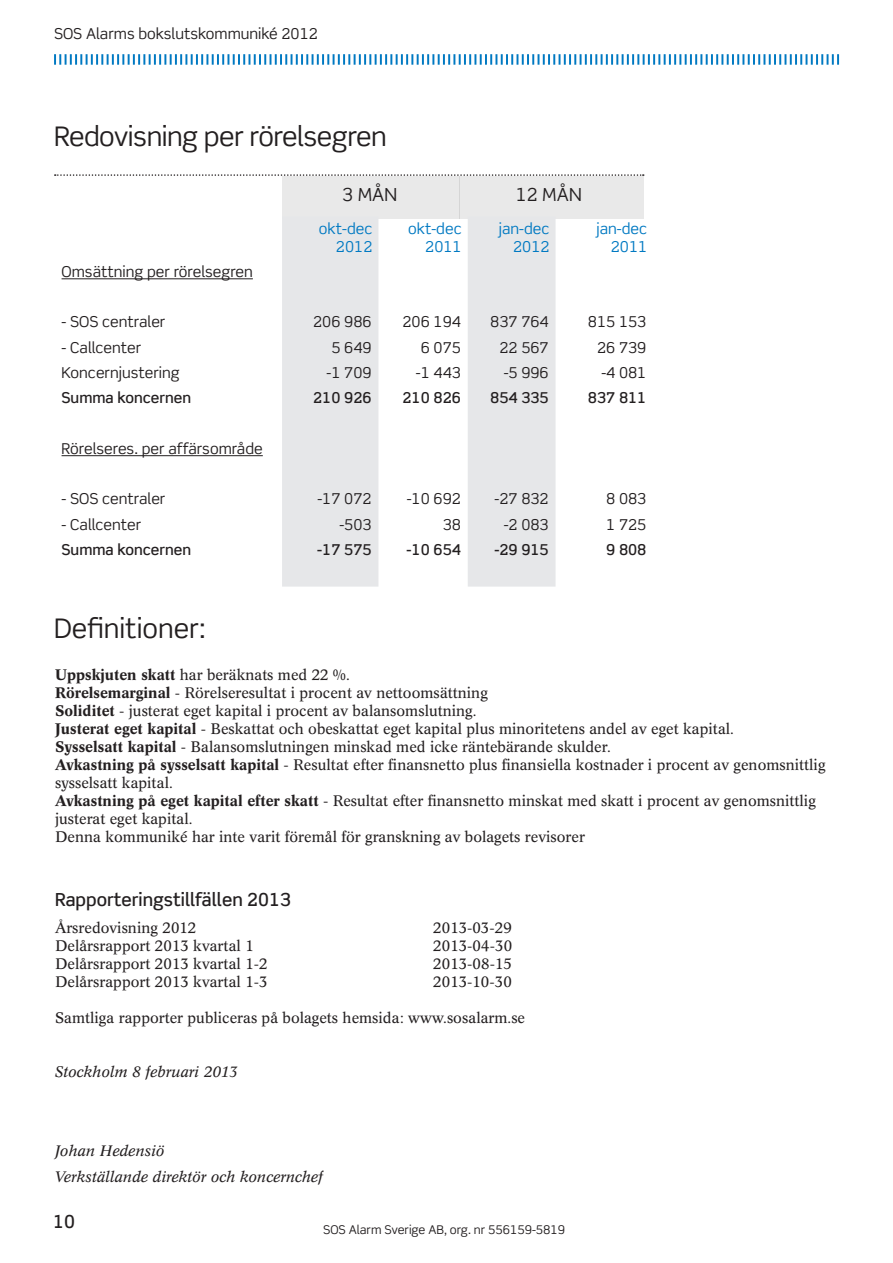
<style>
.page{position:relative;width:893px;height:1263px;background:#fff}
.page>*{position:absolute;margin:0;border:0;box-sizing:border-box;transform-origin:0 0}
.SOS_Alarm_Rubrik{font:27px "Scene Corporate";letter-spacing:-.02em;color:#231f20}
.SOS_Alarm_Rubrik-2{font:27px "Scene Corporate";color:#231f20}
.SOS_Alarm_Rubrik-3{font:500 18px "Scene Corporate";color:#231f20}
.SOS_Alarm_Rubrik-4{font:18px "Scene Corporate";color:#231f20}
.SOSAlarm_brödtext{font:15px/18px "Concorde BE";color:#231f20}
.SOS_Alarm_Rubrik-5{font:15px "Scene Corporate";color:#231f20}
.SOS_Alarm_Rubrik-6{font:500 15px "Scene Corporate";color:#231f20}
.SOSAlarm_brödtext-2{font:italic 15px/25.5px "Concorde BE";color:#231f20}
.SOS_Alarm_Rubrik-7{font:15px/18px "Scene Corporate";color:#0079c2;text-align:right}
.t1{font:12px "Scene Corporate";color:#231f20}
.s1{font-weight:500}
</style>
<div class="page">
<svg style="left:54px;top:54px;width:785px;height:11px"></svg>
<svg style="left:55px;top:174px;width:589px;height:2px"></svg>
<div style="left:282px;top:176px;width:177px;height:43px;background:#e9e9e9"></div>
<div style="left:459px;top:176px;width:184px;height:43px;background:#e9e9e9"></div>
<svg style="left:282px;top:217px;width:274px;height:370px;fill:#e6e7e9"></svg>
<hr style="left:62px;top:279px;width:191px;height:1px;background:#231f20">
<hr style="left:62px;top:455px;width:201px;height:1px;background:#231f20">
<p class="SOS_Alarm_Rubrik-5" style="left:54px;top:25px;width:265px">SOS Alarms bokslutskommuniké 2012</p>
<p class="SOS_Alarm_Rubrik" style="left:54px;top:119px;width:334px">Redovisning per rörelsegren</p>
<p class="SOS_Alarm_Rubrik-4" style="left:342px;top:183px;width:56px">3 MÅN</p>
<p class="SOS_Alarm_Rubrik-4" style="left:516px;top:183px;width:67px">12 MÅN</p>
<p class="SOS_Alarm_Rubrik-7" style="left:319px;top:220px;width:55px">okt-dec<br>2012</p>
<p class="SOS_Alarm_Rubrik-7" style="left:408px;top:220px;width:55px">okt-dec<br>2011</p>
<p class="SOS_Alarm_Rubrik-7" style="left:499px;top:220px;width:52px">jan-dec<br>2012</p>
<p class="SOS_Alarm_Rubrik-7" style="left:597px;top:220px;width:52px">jan-dec<br>2011</p>
<p class="SOS_Alarm_Rubrik-5" style="left:62px;top:262px;width:193px">Omsättning per rörelsegren</p>
<p class="SOS_Alarm_Rubrik-5" style="left:62px;top:313px;width:105px">- SOS centraler</p>
<p class="SOS_Alarm_Rubrik-5" style="left:313px;top:313px;width:60px">206 986</p>
<p class="SOS_Alarm_Rubrik-5" style="left:402px;top:313px;width:60px">206 194</p>
<p class="SOS_Alarm_Rubrik-5" style="left:490px;top:313px;width:60px">837 764</p>
<p class="SOS_Alarm_Rubrik-5" style="left:588px;top:313px;width:60px">815 153</p>
<p class="SOS_Alarm_Rubrik-5" style="left:62px;top:338px;width:81px">- Callcenter</p>
<p class="SOS_Alarm_Rubrik-5" style="left:331px;top:338px;width:42px">5 649</p>
<p class="SOS_Alarm_Rubrik-5" style="left:421px;top:338px;width:42px">6 075</p>
<p class="SOS_Alarm_Rubrik-5" style="left:499px;top:338px;width:51px">22 567</p>
<p class="SOS_Alarm_Rubrik-5" style="left:597px;top:338px;width:51px">26 739</p>
<p class="SOS_Alarm_Rubrik-5" style="left:62px;top:363px;width:120px">Koncernjustering</p>
<p class="SOS_Alarm_Rubrik-5" style="left:327px;top:363px;width:47px">-1 709</p>
<p class="SOS_Alarm_Rubrik-5" style="left:416px;top:363px;width:47px">-1 443</p>
<p class="SOS_Alarm_Rubrik-5" style="left:504px;top:363px;width:47px">-5 996</p>
<p class="SOS_Alarm_Rubrik-5" style="left:601px;top:363px;width:47px">-4 081</p>
<p class="SOS_Alarm_Rubrik-6" style="left:62px;top:388px;width:131px">Summa koncernen</p>
<p class="SOS_Alarm_Rubrik-6" style="left:313px;top:388px;width:60px">210 926</p>
<p class="SOS_Alarm_Rubrik-6" style="left:402px;top:388px;width:60px">210 826</p>
<p class="SOS_Alarm_Rubrik-6" style="left:490px;top:388px;width:60px">854 335</p>
<p class="SOS_Alarm_Rubrik-6" style="left:588px;top:388px;width:60px">837 811</p>
<p class="SOS_Alarm_Rubrik-5" style="left:62px;top:439px;width:203px">Rörelseres. per affärsområde</p>
<p class="SOS_Alarm_Rubrik-5" style="left:62px;top:489px;width:105px">- SOS centraler</p>
<p class="SOS_Alarm_Rubrik-5" style="left:317px;top:489px;width:56px">-17 072</p>
<p class="SOS_Alarm_Rubrik-5" style="left:407px;top:489px;width:56px">-10 692</p>
<p class="SOS_Alarm_Rubrik-5" style="left:495px;top:489px;width:56px">-27 832</p>
<p class="SOS_Alarm_Rubrik-5" style="left:606px;top:489px;width:42px">8 083</p>
<p class="SOS_Alarm_Rubrik-5" style="left:62px;top:515px;width:81px">- Callcenter</p>
<p class="SOS_Alarm_Rubrik-5" style="left:339px;top:515px;width:34px">-503</p>
<p class="SOS_Alarm_Rubrik-5" style="left:443px;top:515px;width:20px">38</p>
<p class="SOS_Alarm_Rubrik-5" style="left:504px;top:515px;width:47px">-2 083</p>
<p class="SOS_Alarm_Rubrik-5" style="left:606px;top:515px;width:42px">1 725</p>
<p class="SOS_Alarm_Rubrik-6" style="left:62px;top:540px;width:131px">Summa koncernen</p>
<p class="SOS_Alarm_Rubrik-6" style="left:317px;top:540px;width:56px">-17 575</p>
<p class="SOS_Alarm_Rubrik-6" style="left:407px;top:540px;width:56px">-10 654</p>
<p class="SOS_Alarm_Rubrik-6" style="left:494px;top:540px;width:56px">-29 915</p>
<p class="SOS_Alarm_Rubrik-6" style="left:606px;top:540px;width:42px">9 808</p>
<p class="SOS_Alarm_Rubrik-2" style="left:54px;top:611px;width:153px">Definitioner:</p>
<p class="SOSAlarm_brödtext" style="left:55px;top:665px;width:296px"><span class="s1">Uppskjuten skatt</span> har beräknats med 22 %.</p>
<p class="SOSAlarm_brödtext" style="left:55px;top:683px;width:434px"><span class="s1">Rörelsemarginal</span> - Rörelseresultat i procent av nettoomsättning</p>
<p class="SOSAlarm_brödtext" style="left:55px;top:701px;width:423px"><span class="s1">Soliditet</span> - justerat eget kapital i procent av balansomslutning.</p>
<p class="SOSAlarm_brödtext" style="left:55px;top:719px;width:680px"><span class="s1">Justerat eget kapital</span> - Beskattat och obeskattat eget kapital plus minoritetens andel av eget kapital.</p>
<p class="SOSAlarm_brödtext" style="left:55px;top:737px;width:557px"><span class="s1">Sysselsatt kapital</span> - Balansomslutningen minskad med icke räntebärande skulder.</p>
<p class="SOSAlarm_brödtext" style="left:55px;top:755px;width:772px"><span class="s1">Avkastning på sysselsatt kapital</span> - Resultat efter finansnetto plus finansiella kostnader i procent av genomsnittlig sysselsatt kapital.</p>
<p class="SOSAlarm_brödtext" style="left:55px;top:791px;width:762px"><span class="s1">Avkastning på eget kapital efter skatt</span> - Resultat efter finansnetto minskat med skatt i procent av genomsnittlig justerat eget kapital.</p>
<p class="SOSAlarm_brödtext" style="left:55px;top:827px;width:531px">Denna kommuniké har inte varit föremål för granskning av bolagets revisorer</p>
<p class="SOS_Alarm_Rubrik-3" style="left:55px;top:889px;width:237px">Rapporteringstillfällen 2013</p>
<p class="SOSAlarm_brödtext" style="left:55px;top:919px;width:143px">Årsredovisning 2012</p>
<p class="SOSAlarm_brödtext" style="left:433px;top:919px;width:80px">2013-03-29</p>
<p class="SOSAlarm_brödtext" style="left:55px;top:937px;width:200px">Delårsrapport 2013 kvartal 1</p>
<p class="SOSAlarm_brödtext" style="left:433px;top:937px;width:81px">2013-04-30</p>
<p class="SOSAlarm_brödtext" style="left:55px;top:955px;width:214px">Delårsrapport 2013 kvartal 1-2</p>
<p class="SOSAlarm_brödtext" style="left:433px;top:955px;width:80px">2013-08-15</p>
<p class="SOSAlarm_brödtext" style="left:55px;top:973px;width:214px">Delårsrapport 2013 kvartal 1-3</p>
<p class="SOSAlarm_brödtext" style="left:433px;top:973px;width:80px">2013-10-30</p>
<p class="SOSAlarm_brödtext" style="left:55px;top:1009px;width:471px">Samtliga rapporter publiceras på bolagets hemsida: www.sosalarm.se</p>
<p class="SOSAlarm_brödtext-2" style="left:55px;top:1059px;width:184px">Stockholm 8 februari 2013</p>
<p class="SOSAlarm_brödtext-2" style="left:55px;top:1138px;width:269px">Johan Hedensiö<br>Verkställande direktör och koncernchef</p>
<p class="SOS_Alarm_Rubrik-3" style="left:53px;top:1210px;width:23px">10</p>
<p class="t1" style="left:323px;top:1222px;width:243px">SOS Alarm Sverige AB, org. nr 556159-5819</p>
</div>
